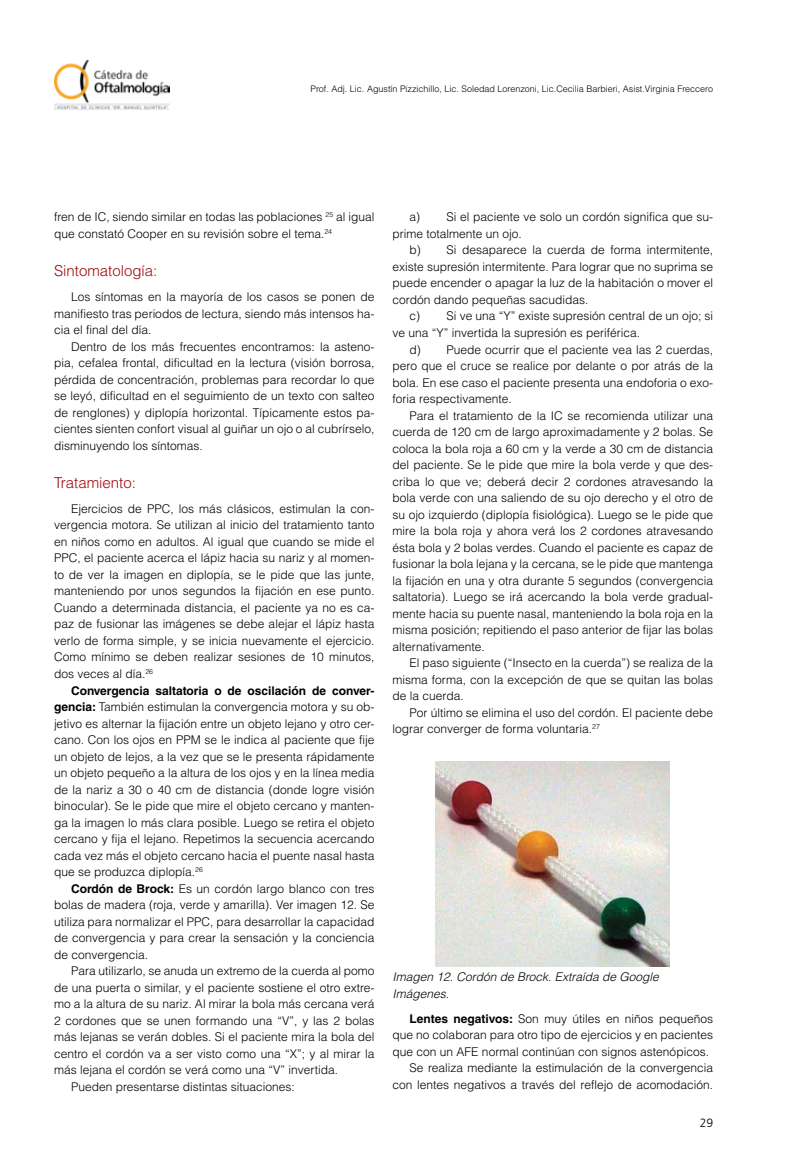
<style>
.page{position:relative;width:808px;height:1149px;background:#fff}
.page>*{position:absolute;margin:0;border:0;box-sizing:border-box;transform-origin:0 0}
.t1{font:300 15px "Helvetica LT Std";color:#9e0b0f}
.t2{font:300 12px/16.5px "Helvetica LT Std";color:#000;text-align:justify}
.t3{font:italic 300 12px/16.5px "Helvetica LT Std";color:#000}
.t4{font:12px "Humanist 777 BT Light B";color:#000}
.t5{font:300 9px "Helvetica LT Std";color:#000}
.s1{font-weight:700}
</style>
<div class="page">
<img style="left:54px;top:61px;width:115px;height:48px">
<img style="left:436px;top:761px;width:234px;height:205px">
<p class="t5" style="left:311px;top:83px;width:404px">Prof. Adj. Lic. Agustín Pizzichillo, Lic. Soledad Lorenzoni, Lic.Cecilia Barbieri, Asist.Virginia Freccero</p>
<p class="t2" style="left:54px;top:209px;width:322px">fren de IC, siendo similar en todas las poblaciones <sup>25</sup> al igual que constató Cooper en su revisión sobre el tema.<sup>24</sup></p>
<p class="t1" style="left:54px;top:261px;width:105px">Sintomatología:</p>
<p class="t2" style="left:54px;top:288px;width:322px;text-indent:17px">Los síntomas en la mayoría de los casos se ponen de manifiesto tras periodos de lectura, siendo más intensos ha&shy;cia el final del día.</p>
<p class="t2" style="left:54px;top:338px;width:322px;text-indent:17px">Dentro de los más frecuentes encontramos: la asteno&shy;pia, cefalea frontal, dificultad en la lectura (visión borrosa, pérdida de concentración, problemas para recordar lo que se leyó, dificultad en el seguimiento de un texto con salteo de renglones) y diplopía horizontal. Típicamente estos pa&shy;cientes sienten confort visual al guiñar un ojo o al cubrírselo, disminuyendo los síntomas.</p>
<p class="t1" style="left:54px;top:473px;width:83px">Tratamiento:</p>
<p class="t2" style="left:54px;top:500px;width:322px;text-indent:17px">Ejercicios de PPC, los más clásicos, estimulan la con&shy;vergencia motora. Se utilizan al inicio del tratamiento tanto en niños como en adultos. Al igual que cuando se mide el PPC, el paciente acerca el lápiz hacia su nariz y al momen&shy;to de ver la imagen en diplopía, se le pide que las junte, manteniendo por unos segundos la fijación en ese punto.<br>Cuando a determinada distancia, el paciente ya no es ca&shy;paz de fusionar las imágenes se debe alejar el lápiz hasta verlo de forma simple, y se inicia nuevamente el ejercicio.<br>Como mínimo se deben realizar sesiones de 10 minutos, dos veces al día.<sup>26</sup></p>
<p class="t2" style="left:54px;top:681px;width:322px;text-indent:17px"><span class="s1">Convergencia saltatoria o de oscilación de conver&shy;gencia:</span> También estimulan la convergencia motora y su ob&shy;jetivo es alternar la fijación entre un objeto lejano y otro cer&shy;cano. Con los ojos en PPM se le indica al paciente que fije un objeto de lejos, a la vez que se le presenta rápidamente un objeto pequeño a la altura de los ojos y en la línea media de la nariz a 30 o 40 cm de distancia (donde logre visión binocular). Se le pide que mire el objeto cercano y manten&shy;ga la imagen lo más clara posible. Luego se retira el objeto cercano y fija el lejano. Repetimos la secuencia acercando cada vez más el objeto cercano hacia el puente nasal hasta que se produzca diplopía.<sup>26</sup></p>
<p class="t2" style="left:54px;top:879px;width:322px;text-indent:17px"><span class="s1">Cordón de Brock:</span> Es un cordón largo blanco con tres bolas de madera (roja, verde y amarilla). Ver imagen 12. Se utiliza para normalizar el PPC, para desarrollar la capacidad de convergencia y para crear la sensación y la conciencia de convergencia.</p>
<p class="t2" style="left:71px;top:962px;width:305px">Para utilizarlo, se anuda un extremo de la cuerda al pomo</p>
<p class="t2" style="left:54px;top:978px;width:322px">de una puerta o similar, y el paciente sostiene el otro extre-</p>
<p class="t2" style="left:54px;top:995px;width:322px">mo a la altura de su nariz. Al mirar la bola más cercana verá</p>
<p class="t2" style="left:54px;top:1011px;width:322px">2 cordones que se unen formando una “V”, y las 2 bolas</p>
<p class="t2" style="left:54px;top:1028px;width:322px">más lejanas se verán dobles. Si el paciente mira la bola del</p>
<p class="t2" style="left:54px;top:1044px;width:322px">centro el cordón va a ser visto como una “X”; y al mirar la</p>
<p class="t2" style="left:54px;top:1061px;width:286px">más lejana el cordón se verá como una “V” invertida.</p>
<p class="t2" style="left:71px;top:1077px;width:225px">Pueden presentarse distintas situaciones:</p>
<p class="t2" style="left:393px;top:209px;width:322px;text-indent:17px">a) Si el paciente ve solo un cordón significa que su&shy;prime totalmente un ojo.</p>
<p class="t2" style="left:393px;top:242px;width:322px;text-indent:17px">b) Si desaparece la cuerda de forma intermitente, existe supresión intermitente. Para lograr que no suprima se puede encender o apagar la luz de la habitación o mover el cordón dando pequeñas sacudidas.</p>
<p class="t2" style="left:393px;top:308px;width:322px;text-indent:17px">c) Si ve una “Y” existe supresión central de un ojo; si ve una “Y” invertida la supresión es periférica.</p>
<p class="t2" style="left:393px;top:341px;width:322px;text-indent:17px">d) Puede ocurrir que el paciente vea las 2 cuerdas, pero que el cruce se realice por delante o por atrás de la bola. En ese caso el paciente presenta una endoforia o exo&shy;foria respectivamente.</p>
<p class="t2" style="left:393px;top:407px;width:322px;text-indent:17px">Para el tratamiento de la IC se recomienda utilizar una cuerda de 120 cm de largo aproximadamente y 2 bolas. Se coloca la bola roja a 60 cm y la verde a 30 cm de distancia del paciente. Se le pide que mire la bola verde y que des&shy;criba lo que ve; deberá decir 2 cordones atravesando la bola verde con una saliendo de su ojo derecho y el otro de su ojo izquierdo (diplopía fisiológica). Luego se le pide que mire la bola roja y ahora verá los 2 cordones atravesando ésta bola y 2 bolas verdes. Cuando el paciente es capaz de fusionar la bola lejana y la cercana, se le pide que mantenga la fijación en una y otra durante 5 segundos (convergencia saltatoria). Luego se irá acercando la bola verde gradual&shy;mente hacia su puente nasal, manteniendo la bola roja en la misma posición; repitiendo el paso anterior de fijar las bolas alternativamente.</p>
<p class="t2" style="left:393px;top:654px;width:322px;text-indent:17px">El paso siguiente (“Insecto en la cuerda”) se realiza de la misma forma, con la excepción de que se quitan las bolas de la cuerda.</p>
<p class="t2" style="left:393px;top:704px;width:322px;text-indent:17px">Por último se elimina el uso del cordón. El paciente debe lograr converger de forma voluntaria.<sup>27</sup></p>
<p class="t3" style="left:393px;top:968px;width:268px">Imagen 12. Cordón de Brock. Extraída de Google<br>Imágenes.</p>
<p class="t2" style="left:410px;top:1009px;width:305px"><span class="s1">Lentes negativos:</span> Son muy útiles en niños pequeños</p>
<p class="t2" style="left:393px;top:1026px;width:322px">que no colaboran para otro tipo de ejercicios y en pacientes</p>
<p class="t2" style="left:393px;top:1042px;width:318px">que con un AFE normal continúan con signos astenópicos.</p>
<p class="t2" style="left:410px;top:1059px;width:305px">Se realiza mediante la estimulación de la convergencia</p>
<p class="t2" style="left:393px;top:1075px;width:322px">con lentes negativos a través del reflejo de acomodación.</p>
<p class="t4" style="left:700px;top:1115px;width:15px">29</p>
</div>
